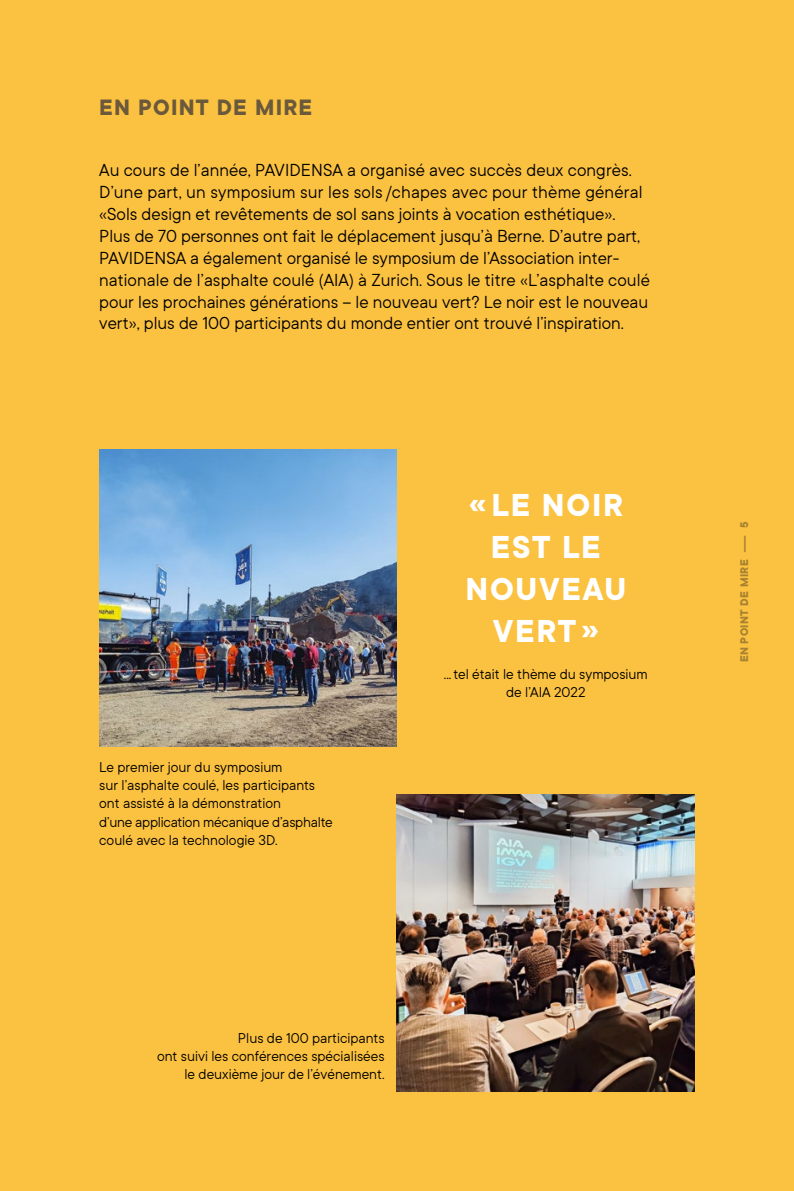
<style>
.page{position:relative;width:794px;height:1191px;background:#fbc141}
.page>*{position:absolute;margin:0;border:0;box-sizing:border-box;transform-origin:0 0}
.t1{font:700 35px/42px "TT Commons Classic";letter-spacing:.05em;color:#fff;text-align:center}
.t2{font:700 24.5px "TT Commons Classic";letter-spacing:.05em;color:#6a593b}
.t3{font:19.25px/21.9px "TT Commons Classic";color:#000}
.t4{font:15.75px/18.4px "TT Commons Classic";color:#000;text-align:center}
.t5{font:700 12.25px "TT Commons Classic";letter-spacing:.03em;color:#a58130}
</style>
<div class="page">
<img style="left:99px;top:449px;width:298px;height:298px">
<img style="left:397px;top:794px;width:297px;height:297px">
<p class="t2" style="left:99px;top:91px;width:215px">EN POINT DE MIRE</p>
<p class="t3" style="left:99px;top:159px;width:552px">Au cours de l’année, PAVIDENSA a organisé avec succès deux congrès.<br>D’une part, un symposium sur les sols/chapes avec pour thème général «Sols design et revêtements de sol sans joints à vocation esthétique».<br>Plus de 70 personnes ont fait le déplacement jusqu’à Berne. D’autre part, PAVIDENSA a également organisé le symposium de l’Association inter&shy;nationale de l’asphalte coulé (AIA) à Zurich. Sous le titre «L’asphalte coulé pour les prochaines générations – le nouveau vert? Le noir est le nouveau vert», plus de 100 participants du monde entier ont trouvé l’inspiration.</p>
<p class="t4" style="left:99px;top:757px;width:235px;text-align:left">Le premier jour du symposium<br>sur l’asphalte coulé, les participants ont assisté à la démonstration<br>d’une application mécanique d’asphalte coulé avec la technologie 3D.</p>
<h1 class="t1" style="left:465px;top:483px;width:162px">«LE NOIR<br>EST LE<br>NOUVEAU<br>VERT»</h1>
<p class="t4" style="left:444px;top:664px;width:205px">...tel était le thème du symposium de l’AIA 2022</p>
<p class="t4" style="left:157px;top:1028px;width:229px;text-align:right">Plus de 100 participants<br>ont suivi les conférences spécialisées le deuxième jour de l’événement.</p>
<p class="t5" style="left:736px;top:662px;width:143px;rotate:-90deg">EN POINT DE MIRE — 5</p>
</div>
